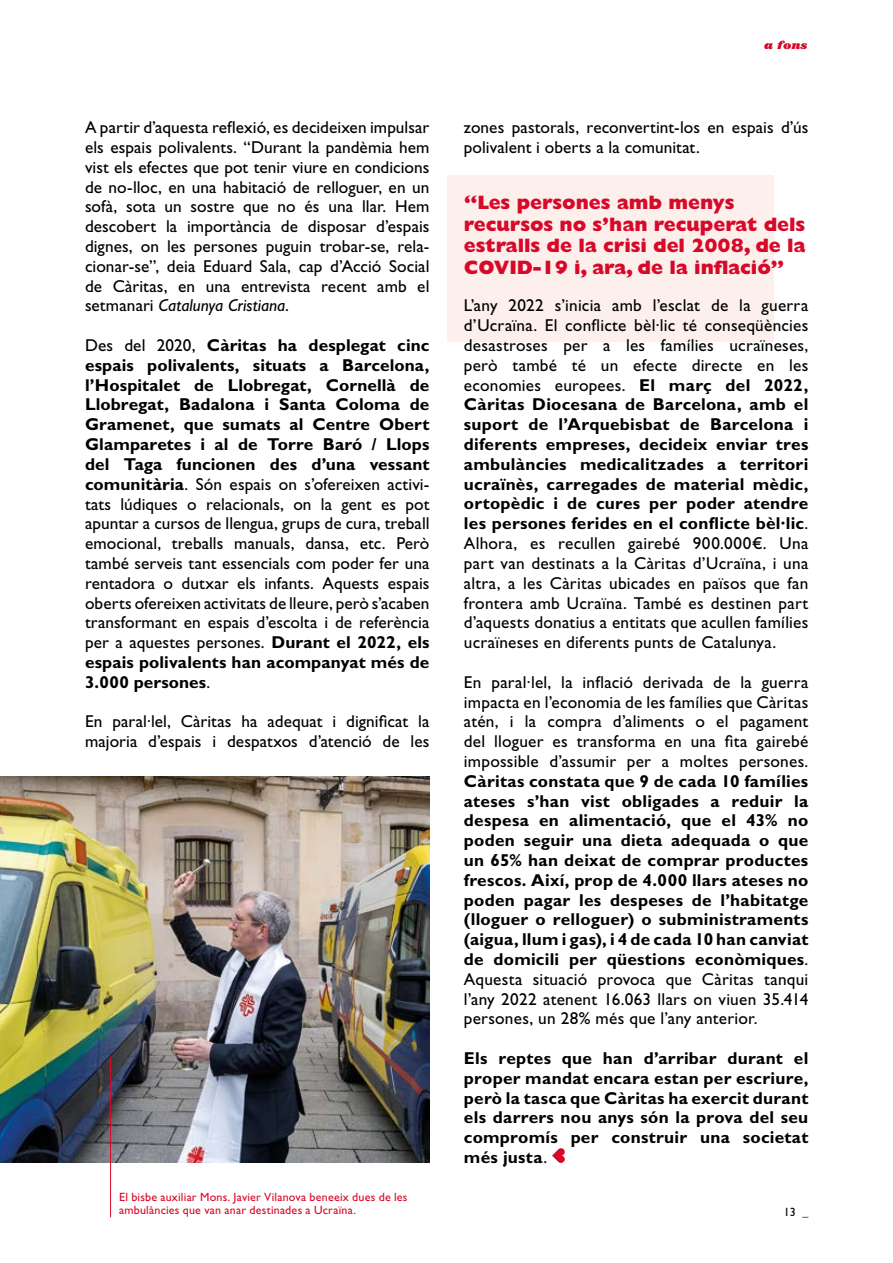
<style>
.page{position:relative;width:893px;height:1263px;background:#fff}
.page>*{position:absolute;margin:0;border:0;box-sizing:border-box;transform-origin:0 0}
.t1{font:800 19.5px/21.8px "Gill Sans Std";letter-spacing:-.005em;color:#d70929}
.t2{font:17.25px/19.8px "Gill Sans Std";letter-spacing:.005em;color:#000;text-align:justify}
.t3{font:700 17.25px/19.8px "Gill Sans Std";letter-spacing:.015em;color:#000;text-align:justify}
.t4{font:12px/12.8px "Gill Sans Std";letter-spacing:.015em;color:#d70929}
.t5{font:italic 900 12px "Century Std";color:#d70929}
.t6{font:12px "Gill Sans Std";color:#000}
.s1{font-style:italic}
.s2{font-weight:700}
.s3{font-weight:400}
</style>
<div class="page">
<img style="left:0;top:776px;width:429px;height:387px">
<div style="left:447px;top:175px;width:327px;height:166px;background:#fdefec"></div>
<svg style="left:552px;top:1148px;width:13px;height:15px"></svg>
<hr style="left:110px;top:1056px;width:1px;height:161px;background:#d70929">
<p class="t2" style="left:85px;top:118px;width:346px">A partir d’aquesta reflexió, es decideixen impulsar els espais polivalents. “Durant la pandèmia hem vist els efectes que pot tenir viure en condicions de no-lloc, en una habitació de relloguer, en un sofà, sota un sostre que no és una llar. Hem descobert la importància de disposar d’espais dignes, on les persones puguin trobar-se, rela&shy;cionar-se”, deia Eduard Sala, cap d’Acció Social de Càritas, en una entrevista recent amb el setmanari <span class="s1">Catalunya Cristiana</span>.</p>
<p class="t2" style="left:85px;top:335px;width:346px">Des del 2020, <span class="s2">Càritas ha desplegat cinc espais polivalents, situats a Barcelona, l’Hospitalet de Llobregat, Cornellà de Llobregat, Badalona i Santa Coloma de Gramenet, que sumats al Centre Obert Glamparetes i al de Torre Baró / Llops del Taga funcionen des d’una vessant comunitària</span>. Són espais on s’ofereixen activi&shy;tats lúdiques o relacionals, on la gent es pot apuntar a cursos de llengua, grups de cura, treball emocional, treballs manuals, dansa, etc. Però també serveis tant essencials com poder fer una rentadora o dutxar els infants. Aquests espais oberts ofereixen activitats de lleure, però s’acaben transformant en espais d’escolta i de referència per a aquestes persones. <span class="s2">Durant el 2022, els espais polivalents han acompanyat més de 3.000 persones</span>.</p>
<p class="t2" style="left:85px;top:712px;width:346px">En paral·lel, Càritas ha adequat i dignificat la majoria d’espais i despatxos d’atenció de les</p>
<p class="t4" style="left:119px;top:1190px;width:290px">El bisbe auxiliar Mons. Javier Vilanova beneeix dues de les ambulàncies que van anar destinades a Ucraïna.</p>
<p class="t5" style="left:765px;top:38px;width:45px">a fons</p>
<p class="t2" style="left:464px;top:118px;width:346px">zones pastorals, reconvertint-los en espais d’ús polivalent i oberts a la comunitat.</p>
<p class="t1" style="left:464px;top:191px;width:343px">“Les persones amb menys recursos no s’han recuperat dels estralls de la crisi del 2008, de la<br>COVID-19 i, ara, de la inflació”</p>
<p class="t2" style="left:464px;top:296px;width:346px">L’any 2022 s’inicia amb l’esclat de la guerra d’Ucraïna. El conflicte bèl·lic té conseqüències desastroses per a les famílies ucraïneses, però també té un efecte directe en les economies europees. <span class="s2">El març del 2022, Càritas Diocesana de Barcelona, amb el suport de l’Arquebisbat de Barcelona i diferents empreses, decideix enviar tres ambulàncies medicalitzades a territori ucraïnès, carregades de material mèdic, ortopèdic i de cures per poder atendre les persones ferides en el conflicte bèl·lic</span>.<br>Alhora, es recullen gairebé 900.000€. Una part van destinats a la Càritas d’Ucraïna, i una altra, a les Càritas ubicades en països que fan frontera amb Ucraïna. També es destinen part d’aquests donatius a entitats que acullen famílies ucraïneses en diferents punts de Catalunya.</p>
<p class="t2" style="left:464px;top:672px;width:346px">En paral·lel, la inflació derivada de la guerra impacta en l’economia de les famílies que Càritas atén, i la compra d’aliments o el pagament del lloguer es transforma en una fita gairebé impossible d’assumir per a moltes persones.</p>
<p class="t3" style="left:464px;top:771px;width:346px">Càritas constata que 9 de cada 10 famílies ateses s’han vist obligades a reduir la despesa en alimentació, que el 43% no poden seguir una dieta adequada o que un 65% han deixat de comprar productes frescos. Així, prop de 4.000 llars ateses no poden pagar les despeses de l’habitatge (lloguer o relloguer) o subministraments (aigua, llum i gas), i 4 de cada 10 han canviat de domicili per qüestions econòmiques<span class="s3">.<br>Aquesta situació provoca que Càritas tanqui l’any 2022 atenent 16.063 llars on viuen 35.414 persones, un 28% més que l’any anterior.</span></p>
<p class="t3" style="left:464px;top:1048px;width:346px">Els reptes que han d’arribar durant el proper mandat encara estan per escriure, però la tasca que Càritas ha exercit durant els darrers nou anys són la prova del seu compromís per construir una societat més justa<span class="s3">.</span></p>
<p class="t6" style="left:784px;top:1205px;width:26px">13 _</p>
</div>
